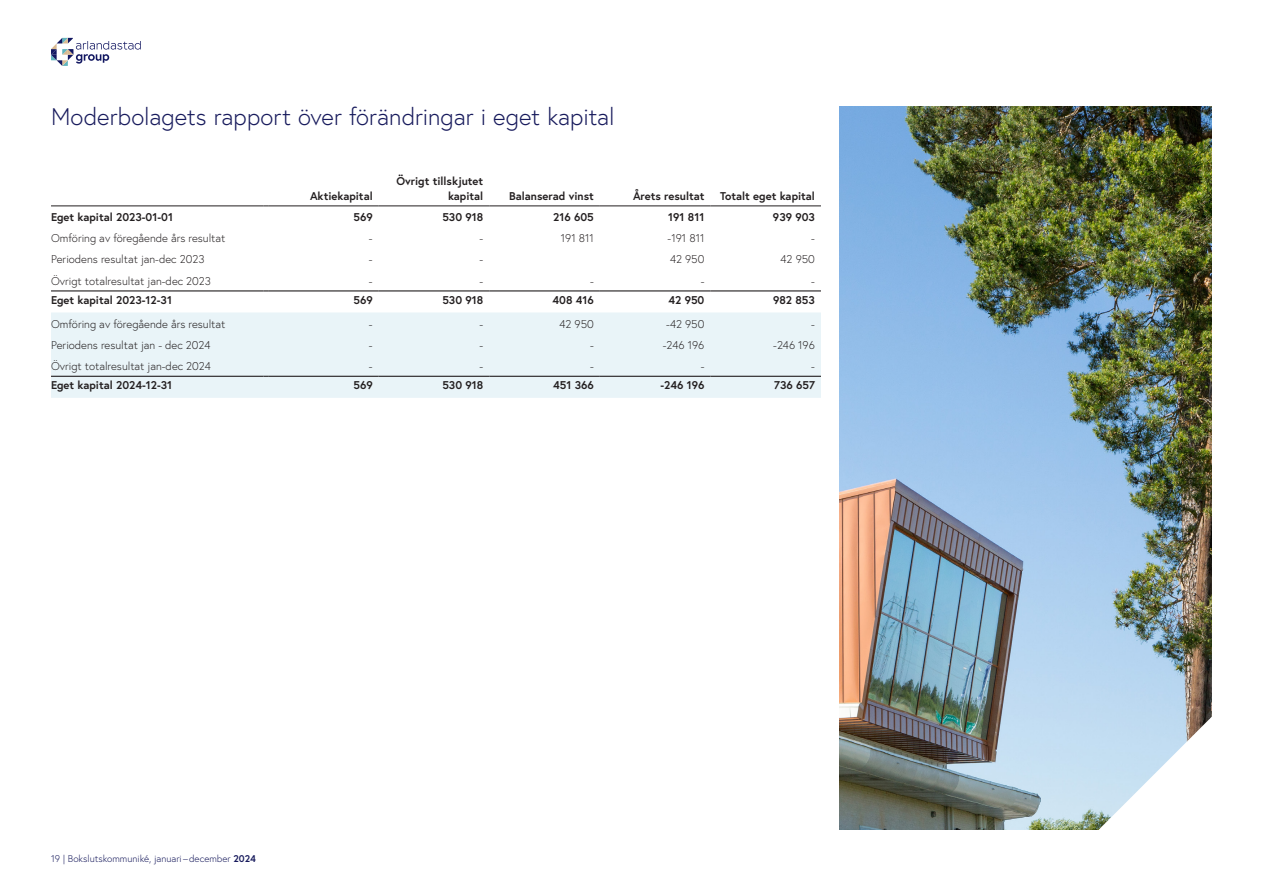
<style>
.page{position:relative;width:1263px;height:893px;background:#fff}
.page>*{position:absolute;margin:0;border:0;box-sizing:border-box;transform-origin:0 0}
.H1_1_-_Midnight_Blue_-_16pkt{font:300 24px "Europa";color:#171a5c}
.Text_tabell___Light{font:300 11.25px "Europa";color:#231f20}
.Rubrik_tabell___Höger{font:700 11.25px/15px "Europa";color:#231f20;text-align:right}
.Siffror_tabell_-_Bold{font:700 11.25px "Europa";color:#231f20}
.Siffror_tabell___Light{font:300 11.25px "Europa";color:#231f20}
.Text_tabell___Bold{font:700 11.25px "Europa";color:#231f20}
.t1{font:300 9.75px "Europa";color:#171a5c}
.s1{font-weight:700}
</style>
<div class="page">
<img style="left:839px;top:106px;width:373px;height:723px">
<svg style="left:1035px;top:665px;width:177px;height:165px;fill:#c3def2"></svg>
<div style="left:51px;top:312px;width:770px;height:86px;background:#e9f4f8"></div>
<hr style="left:51px;top:206px;width:213px;height:1px;background:#231f20">
<hr style="left:268px;top:206px;width:111px;height:1px;background:#231f20">
<hr style="left:379px;top:206px;width:110px;height:1px;background:#231f20">
<hr style="left:489px;top:206px;width:111px;height:1px;background:#231f20">
<hr style="left:600px;top:206px;width:110px;height:1px;background:#231f20">
<hr style="left:710px;top:206px;width:111px;height:1px;background:#231f20">
<hr style="left:51px;top:376px;width:213px;height:1px;background:#231f20">
<hr style="left:268px;top:376px;width:111px;height:1px;background:#231f20">
<hr style="left:379px;top:376px;width:110px;height:1px;background:#231f20">
<hr style="left:489px;top:376px;width:111px;height:1px;background:#231f20">
<hr style="left:600px;top:376px;width:110px;height:1px;background:#231f20">
<hr style="left:710px;top:376px;width:111px;height:1px;background:#231f20">
<hr style="left:51px;top:290px;width:213px;height:1px;background:#231f20">
<hr style="left:268px;top:290px;width:111px;height:1px;background:#231f20">
<hr style="left:379px;top:290px;width:110px;height:1px;background:#231f20">
<hr style="left:489px;top:290px;width:111px;height:1px;background:#231f20">
<hr style="left:600px;top:290px;width:110px;height:1px;background:#231f20">
<hr style="left:710px;top:290px;width:111px;height:1px;background:#231f20">
<svg style="left:51px;top:38px;width:90px;height:28px"></svg>
<p class="H1_1_-_Midnight_Blue_-_16pkt" style="left:51px;top:102px;width:565px">Moderbolagets rapport över förändringar i eget kapital</p>
<p class="Rubrik_tabell___Höger" style="left:310px;top:188px;width:64px">Aktiekapital</p>
<p class="Rubrik_tabell___Höger" style="left:396px;top:173px;width:88px">Övrigt tillskjutet kapital</p>
<p class="Rubrik_tabell___Höger" style="left:509px;top:188px;width:86px">Balanserad vinst</p>
<p class="Rubrik_tabell___Höger" style="left:633px;top:188px;width:73px">Årets resultat</p>
<p class="Rubrik_tabell___Höger" style="left:720px;top:188px;width:96px">Totalt eget kapital</p>
<p class="Text_tabell___Bold" style="left:51px;top:209px;width:123px">Eget kapital 2023-01-01</p>
<p class="Siffror_tabell_-_Bold" style="left:353px;top:209px;width:21px">569</p>
<p class="Siffror_tabell_-_Bold" style="left:442px;top:209px;width:42px">530 918</p>
<p class="Siffror_tabell_-_Bold" style="left:553px;top:209px;width:42px">216 605</p>
<p class="Siffror_tabell_-_Bold" style="left:668px;top:209px;width:38px">191 811</p>
<p class="Siffror_tabell_-_Bold" style="left:773px;top:209px;width:43px">939 903</p>
<p class="Text_tabell___Light" style="left:51px;top:231px;width:176px">Omföring av föregående års resultat</p>
<p class="Siffror_tabell___Light" style="left:369px;top:231px;width:5px">-</p>
<p class="Siffror_tabell___Light" style="left:479px;top:231px;width:5px">-</p>
<p class="Siffror_tabell___Light" style="left:561px;top:231px;width:35px">191 811</p>
<p class="Siffror_tabell___Light" style="left:668px;top:231px;width:38px">-191 811</p>
<p class="Siffror_tabell___Light" style="left:811px;top:231px;width:5px">-</p>
<p class="Text_tabell___Light" style="left:51px;top:252px;width:155px">Periodens resultat jan-dec 2023</p>
<p class="Siffror_tabell___Light" style="left:369px;top:252px;width:5px">-</p>
<p class="Siffror_tabell___Light" style="left:479px;top:252px;width:5px">-</p>
<p class="Siffror_tabell___Light" style="left:670px;top:252px;width:36px">42 950</p>
<p class="Siffror_tabell___Light" style="left:780px;top:252px;width:36px">42 950</p>
<p class="Text_tabell___Light" style="left:51px;top:274px;width:162px">Övrigt totalresultat jan-dec 2023</p>
<p class="Siffror_tabell___Light" style="left:369px;top:274px;width:5px">-</p>
<p class="Siffror_tabell___Light" style="left:479px;top:274px;width:5px">-</p>
<p class="Siffror_tabell___Light" style="left:590px;top:274px;width:5px">-</p>
<p class="Siffror_tabell___Light" style="left:701px;top:274px;width:5px">-</p>
<p class="Siffror_tabell___Light" style="left:811px;top:274px;width:5px">-</p>
<p class="Text_tabell___Bold" style="left:51px;top:292px;width:122px">Eget kapital 2023-12-31</p>
<p class="Siffror_tabell_-_Bold" style="left:353px;top:292px;width:21px">569</p>
<p class="Siffror_tabell_-_Bold" style="left:442px;top:292px;width:42px">530 918</p>
<p class="Siffror_tabell_-_Bold" style="left:552px;top:292px;width:43px">408 416</p>
<p class="Siffror_tabell_-_Bold" style="left:668px;top:292px;width:37px">42 950</p>
<p class="Siffror_tabell_-_Bold" style="left:773px;top:292px;width:43px">982 853</p>
<p class="Text_tabell___Light" style="left:51px;top:317px;width:176px">Omföring av föregående års resultat</p>
<p class="Siffror_tabell___Light" style="left:369px;top:317px;width:5px">-</p>
<p class="Siffror_tabell___Light" style="left:479px;top:317px;width:5px">-</p>
<p class="Siffror_tabell___Light" style="left:559px;top:317px;width:36px">42 950</p>
<p class="Siffror_tabell___Light" style="left:666px;top:317px;width:40px">-42 950</p>
<p class="Siffror_tabell___Light" style="left:811px;top:317px;width:5px">-</p>
<p class="Text_tabell___Light" style="left:51px;top:338px;width:161px">Periodens resultat jan - dec 2024</p>
<p class="Siffror_tabell___Light" style="left:369px;top:338px;width:5px">-</p>
<p class="Siffror_tabell___Light" style="left:479px;top:338px;width:5px">-</p>
<p class="Siffror_tabell___Light" style="left:590px;top:338px;width:5px">-</p>
<p class="Siffror_tabell___Light" style="left:663px;top:338px;width:43px">-246 196</p>
<p class="Siffror_tabell___Light" style="left:773px;top:338px;width:43px">-246 196</p>
<p class="Text_tabell___Light" style="left:51px;top:359px;width:161px">Övrigt totalresultat jan-dec 2024</p>
<p class="Siffror_tabell___Light" style="left:369px;top:359px;width:5px">-</p>
<p class="Siffror_tabell___Light" style="left:479px;top:359px;width:5px">-</p>
<p class="Siffror_tabell___Light" style="left:590px;top:359px;width:5px">-</p>
<p class="Siffror_tabell___Light" style="left:701px;top:359px;width:5px">-</p>
<p class="Siffror_tabell___Light" style="left:811px;top:359px;width:5px">-</p>
<p class="Text_tabell___Bold" style="left:51px;top:378px;width:123px">Eget kapital 2024-12-31</p>
<p class="Siffror_tabell_-_Bold" style="left:353px;top:378px;width:21px">569</p>
<p class="Siffror_tabell_-_Bold" style="left:442px;top:378px;width:42px">530 918</p>
<p class="Siffror_tabell_-_Bold" style="left:553px;top:378px;width:42px">451 366</p>
<p class="Siffror_tabell_-_Bold" style="left:660px;top:378px;width:45px">-246 196</p>
<p class="Siffror_tabell_-_Bold" style="left:774px;top:378px;width:42px">736 657</p>
<p class="t1" style="left:51px;top:852px;width:206px">19 | Bokslutskommuniké, januari –december <span class="s1">2024</span></p>
</div>
